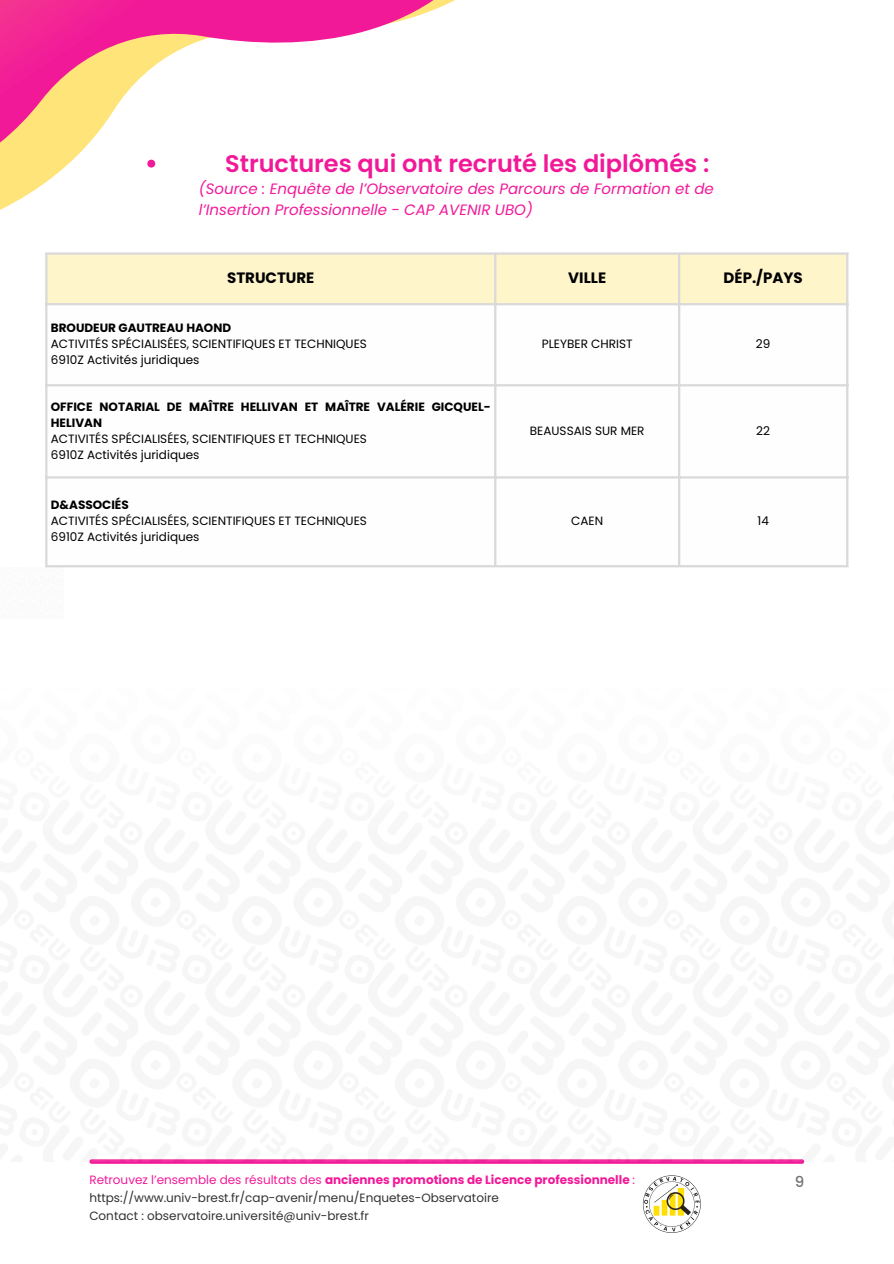
<style>
.page{position:relative;width:894px;height:1264px;background:#fff}
.page>*{position:absolute;margin:0;border:0;box-sizing:border-box;transform-origin:0 0}
.t1{font:600 24px "Poppins";color:#f21999}
.t2{font:italic 15px/20.2px "Poppins";color:#f21999}
.t3{font:700 15px "Poppins";color:#000}
.t4{font:500 15px "Poppins";color:#737373}
.t5{font:12px "Poppins";color:#000}
.t6{font:12px "Poppins";color:#323232}
.t7{font:700 12px/16px "Poppins";color:#000}
.t8{font:700 12px "Poppins";color:#f21999}
.s1{font-weight:400}
</style>
<div class="page">
<svg style="left:0;top:0;width:455px;height:210px"></svg>
<img style="left:45px;top:567px;width:19px;height:1px">
<svg style="left:92px;top:1160px;width:709px;height:3px;background:#f0259d"></svg>
<svg style="left:147px;top:160px;width:8px;height:7px"></svg>
<div style="left:47px;top:255px;width:798px;height:48px;background:#fff5cb"></div>
<svg style="left:47px;top:305px;width:798px;height:260px"></svg>
<hr style="left:45px;top:255px;width:2px;height:310px;background:#d9d9d9">
<hr style="left:494px;top:255px;width:2px;height:310px;background:#d9d9d9">
<hr style="left:677px;top:255px;width:3px;height:310px;background:#d9d9d9">
<hr style="left:845px;top:255px;width:3px;height:310px;background:#d9d9d9">
<hr style="left:45px;top:252px;width:803px;height:3px;background:#d9d9d9">
<hr style="left:45px;top:303px;width:803px;height:2px;background:#d9d9d9">
<hr style="left:45px;top:384px;width:803px;height:2px;background:#d9d9d9">
<hr style="left:45px;top:476px;width:803px;height:2px;background:#d9d9d9">
<hr style="left:45px;top:565px;width:803px;height:2px;background:#d9d9d9">
<img style="left:642px;top:1175px;width:59px;height:58px">
<p class="t1" style="left:225px;top:147px;width:485px">Structures qui ont recruté les diplômés :</p>
<p class="t2" style="left:199px;top:179px;width:516px">(Source : Enquête de l’Observatoire des Parcours de Formation et de l’Insertion Professionnelle - CAP AVENIR UBO)</p>
<p class="t3" style="left:227px;top:267px;width:89px">STRUCTURE</p>
<h2 class="t3" style="left:568px;top:267px;width:39px">VILLE</h2>
<p class="t3" style="left:723px;top:267px;width:81px">DÉP./PAYS</p>
<p class="t7" style="left:51px;top:319px;width:182px">BROUDEUR GAUTREAU HAOND</p>
<p class="t5" style="left:51px;top:335px;width:317px">ACTIVITÉS SPÉCIALISÉES, SCIENTIFIQUES ET TECHNIQUES</p>
<p class="t5" style="left:51px;top:351px;width:150px">6910Z Activités juridiques</p>
<p class="t5" style="left:541px;top:335px;width:92px">PLEYBER CHRIST</p>
<p class="t5" style="left:755px;top:335px;width:16px">29</p>
<p class="t7" style="left:51px;top:398px;width:441px">OFFICE NOTARIAL DE MAÎTRE HELLIVAN ET MAÎTRE VALÉRIE GICQUEL-<br>HELIVAN</p>
<p class="t5" style="left:51px;top:430px;width:317px">ACTIVITÉS SPÉCIALISÉES, SCIENTIFIQUES ET TECHNIQUES</p>
<p class="t5" style="left:51px;top:446px;width:150px">6910Z Activités juridiques</p>
<p class="t7" style="left:51px;top:496px;width:79px">D&amp;ASSOCIÉS</p>
<p class="t5" style="left:51px;top:512px;width:317px">ACTIVITÉS SPÉCIALISÉES, SCIENTIFIQUES ET TECHNIQUES</p>
<p class="t5" style="left:51px;top:528px;width:150px">6910Z Activités juridiques</p>
<p class="t5" style="left:529px;top:422px;width:116px">BEAUSSAIS SUR MER</p>
<p class="t5" style="left:756px;top:422px;width:15px">22</p>
<p class="t5" style="left:571px;top:512px;width:33px">CAEN</p>
<p class="t5" style="left:757px;top:512px;width:13px">14</p>
<p class="t8" style="left:89px;top:1171px;width:547px"><span class="s1">Retrouvez l’ensemble des résultats des</span> anciennes promotions de Licence professionnelle <span class="s1">:</span></p>
<p class="t4" style="left:794px;top:1171px;width:11px">9</p>
<p class="t6" style="left:89px;top:1189px;width:411px">https://www.univ-brest.fr/cap-avenir/menu/Enquetes-Observatoire</p>
<p class="t6" style="left:89px;top:1207px;width:281px">Contact : observatoire.université@univ-brest.fr</p>
</div>
